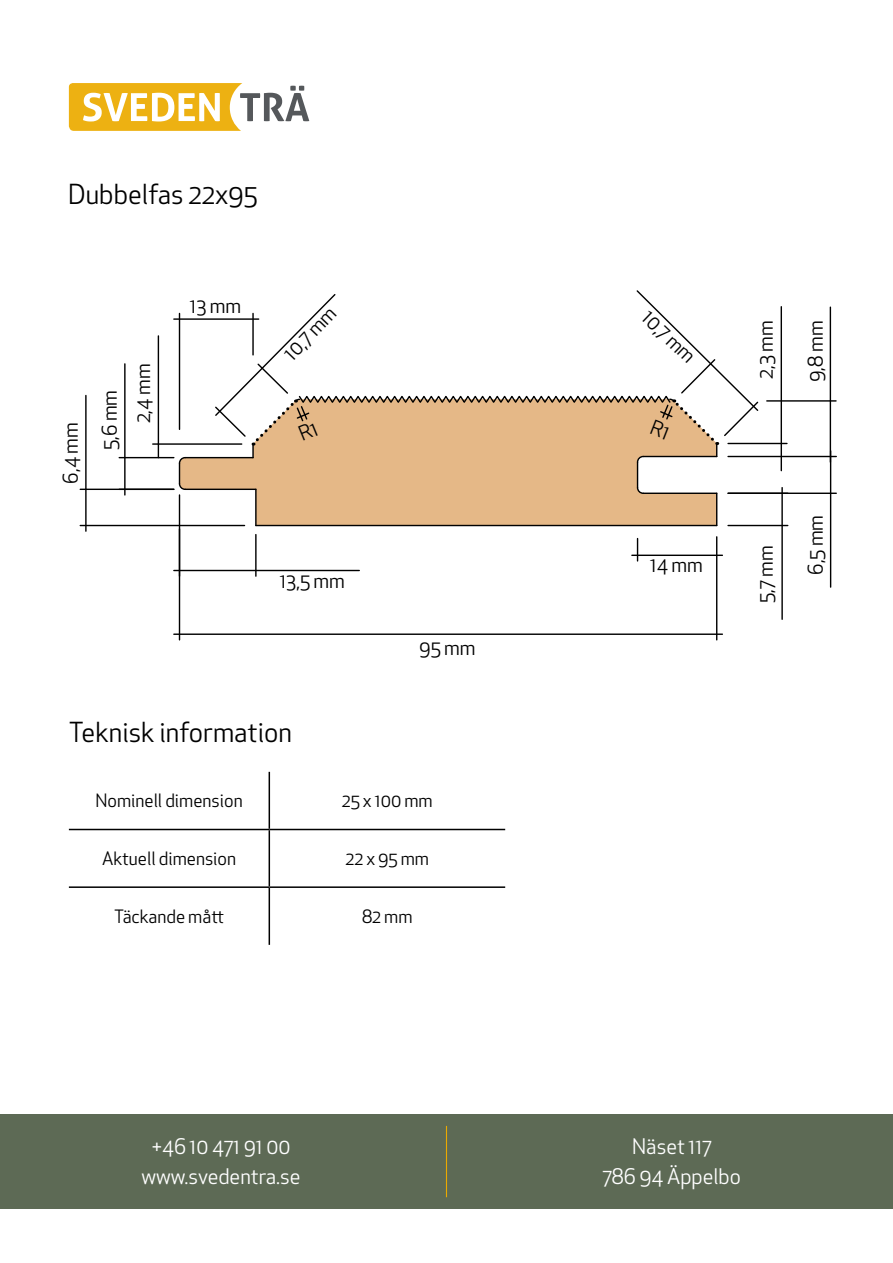
<style>
.page{position:relative;width:893px;height:1263px;background:#fff}
.page>*{position:absolute;margin:0;border:0;box-sizing:border-box;transform-origin:0 0}
.t1{font:27px "Apex New";color:#000}
.t2{font:21px/30px "Apex New";color:#fff;text-align:center}
.t3{font:19.95px/33.3px "Apex New";color:#000}
.t4{font:18px "Apex New";color:#000}
</style>
<div class="page">
<div style="left:0;top:1114px;width:893px;height:95px;background:#5d6a55"></div>
<hr style="left:446px;top:1126px;width:1px;height:71px;background:#ebaa00">
<hr style="left:269px;top:772px;width:1px;height:57px;background:#000">
<hr style="left:69px;top:829px;width:200px;height:1px;background:#000">
<hr style="left:269px;top:829px;width:236px;height:1px;background:#000">
<hr style="left:269px;top:830px;width:1px;height:56px;background:#000">
<hr style="left:69px;top:886px;width:200px;height:2px;background:#000">
<hr style="left:269px;top:886px;width:236px;height:2px;background:#000">
<hr style="left:269px;top:888px;width:1px;height:57px;background:#000">
<svg style="left:69px;top:83px;width:240px;height:48px"></svg>
<svg style="left:179px;top:399px;width:537px;height:126px;fill:#e5b887"></svg>
<hr style="left:185px;top:489px;width:71px;height:1px;background:#000">
<hr style="left:255px;top:489px;width:2px;height:36px;background:#000">
<hr style="left:185px;top:457px;width:68px;height:1px;background:#000">
<svg style="left:178px;top:456px;width:9px;height:35px"></svg>
<hr style="left:119px;top:457px;width:55px;height:1px;background:#000">
<hr style="left:124px;top:458px;width:2px;height:37px;background:#000">
<hr style="left:124px;top:364px;width:2px;height:94px;background:#000">
<hr style="left:153px;top:443px;width:89px;height:2px;background:#000">
<hr style="left:158px;top:336px;width:1px;height:108px;background:#000">
<svg style="left:158px;top:445px;width:1px;height:12px"></svg>
<hr style="left:80px;top:525px;width:165px;height:1px;background:#000">
<hr style="left:80px;top:489px;width:94px;height:1px;background:#000">
<hr style="left:85px;top:489px;width:2px;height:42px;background:#000">
<hr style="left:85px;top:395px;width:2px;height:94px;background:#000">
<hr style="left:255px;top:535px;width:2px;height:41px;background:#000">
<hr style="left:174px;top:570px;width:82px;height:1px;background:#000">
<hr style="left:256px;top:570px;width:103px;height:1px;background:#000">
<hr style="left:179px;top:313px;width:1px;height:116px;background:#000">
<hr style="left:174px;top:318px;width:85px;height:2px;background:#000">
<hr style="left:716px;top:493px;width:1px;height:32px;background:#000">
<hr style="left:767px;top:400px;width:69px;height:2px;background:#000">
<hr style="left:830px;top:401px;width:1px;height:61px;background:#000">
<hr style="left:830px;top:307px;width:1px;height:94px;background:#000">
<hr style="left:728px;top:456px;width:108px;height:1px;background:#000">
<hr style="left:728px;top:493px;width:108px;height:1px;background:#000">
<hr style="left:830px;top:451px;width:1px;height:42px;background:#000">
<hr style="left:830px;top:493px;width:1px;height:94px;background:#000">
<hr style="left:728px;top:525px;width:60px;height:1px;background:#000">
<hr style="left:781px;top:488px;width:2px;height:37px;background:#000">
<hr style="left:781px;top:525px;width:2px;height:94px;background:#000">
<hr style="left:728px;top:443px;width:59px;height:1px;background:#000">
<hr style="left:781px;top:307px;width:1px;height:136px;background:#000">
<svg style="left:781px;top:444px;width:1px;height:27px"></svg>
<svg style="left:637px;top:538px;width:1px;height:23px"></svg>
<hr style="left:632px;top:555px;width:90px;height:1px;background:#000">
<hr style="left:256px;top:525px;width:461px;height:1px;background:#000">
<hr style="left:179px;top:495px;width:1px;height:145px;background:#000">
<hr style="left:716px;top:537px;width:1px;height:103px;background:#000">
<hr style="left:174px;top:633px;width:548px;height:2px;background:#000">
<svg style="left:214px;top:290px;width:546px;height:205px"></svg>
<h1 class="t1" style="left:68px;top:177px;width:191px">Dubbelfas 22x95</h1>
<p class="t3" style="left:54px;top:484px;width:63px;rotate:-90deg">6,4 mm</p>
<p class="t3" style="left:93px;top:423px;width:61px;text-indent:-27px;rotate:-90deg">5,6 mm<br>2,4 mm</p>
<p class="t3" style="left:190px;top:290px;width:53px">13 mm</p>
<p class="t3" style="left:275px;top:345px;width:67px;rotate:-46deg">10,7 mm</p>
<p class="t3" style="left:657px;top:302px;width:67px;rotate:44deg">10,7 mm</p>
<p class="t3" style="left:799px;top:382px;width:63px;rotate:-90deg">9,8 mm</p>
<p class="t3" style="left:749px;top:379px;width:60px;rotate:-90deg">2,3 mm</p>
<p class="t3" style="left:280px;top:564px;width:67px">13,5 mm</p>
<p class="t3" style="left:419px;top:631px;width:58px">95 mm</p>
<p class="t3" style="left:650px;top:548px;width:54px">14 mm</p>
<p class="t3" style="left:749px;top:603px;width:59px;rotate:-90deg">5,7 mm</p>
<p class="t3" style="left:799px;top:575px;width:62px;rotate:-90deg">6,5 mm</p>
<h1 class="t1" style="left:69px;top:715px;width:225px">Teknisk information</h1>
<p class="t4" style="left:95px;top:789px;width:149px">Nominell dimension</p>
<p class="t4" style="left:342px;top:789px;width:92px">25 x 100 mm</p>
<p class="t4" style="left:102px;top:847px;width:136px">Aktuell dimension</p>
<p class="t4" style="left:346px;top:847px;width:85px">22 x 95 mm</p>
<p class="t4" style="left:114px;top:905px;width:111px">Täckande mått</p>
<p class="t4" style="left:362px;top:905px;width:52px">82 mm</p>
<p class="t2" style="left:142px;top:1132px;width:161px">+46 10 471 91 00 www.svedentra.se</p>
<p class="t2" style="left:603px;top:1132px;width:140px">Näset 117<br>786 94 Äppelbo</p>
</div>
